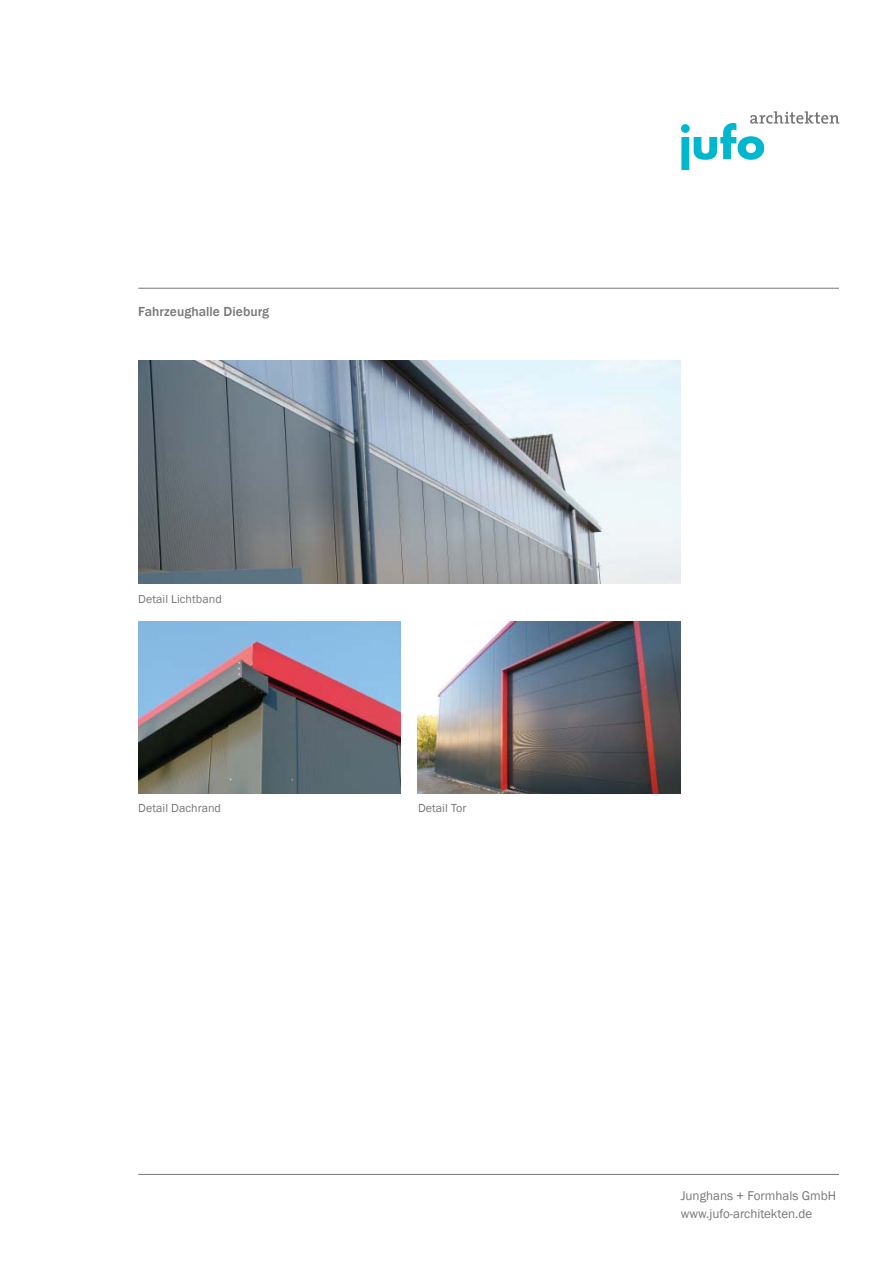
<style>
.page{position:relative;width:893px;height:1263px;background:#fff}
.page>*{position:absolute;margin:0;border:0;box-sizing:border-box;transform-origin:0 0}
.t1{font:500 13.5px "Franklin Gothic";letter-spacing:.005em;color:#767679}
.t2{font:13.05px/18px "Franklin Gothic";color:#767679}
.t3{font:12px "Franklin Gothic";letter-spacing:.005em;color:#767679}
</style>
<div class="page">
<hr style="left:138px;top:288px;width:701px;height:1px;background:#767679">
<hr style="left:138px;top:1174px;width:701px;height:1px;background:#767679">
<svg style="left:681px;top:111px;width:158px;height:59px"></svg>
<img style="left:138px;top:361px;width:542px;height:223px">
<img style="left:138px;top:622px;width:263px;height:171px">
<img style="left:418px;top:622px;width:262px;height:171px">
<p class="t1" style="left:138px;top:303px;width:132px">Fahrzeughalle Dieburg</p>
<p class="t3" style="left:138px;top:592px;width:85px">Detail Lichtband</p>
<p class="t3" style="left:138px;top:801px;width:84px">Detail Dachrand</p>
<p class="t3" style="left:418px;top:801px;width:50px">Detail Tor</p>
<p class="t2" style="left:680px;top:1187px;width:157px">Junghans + Formhals GmbH www.jufo-architekten.de</p>
</div>
